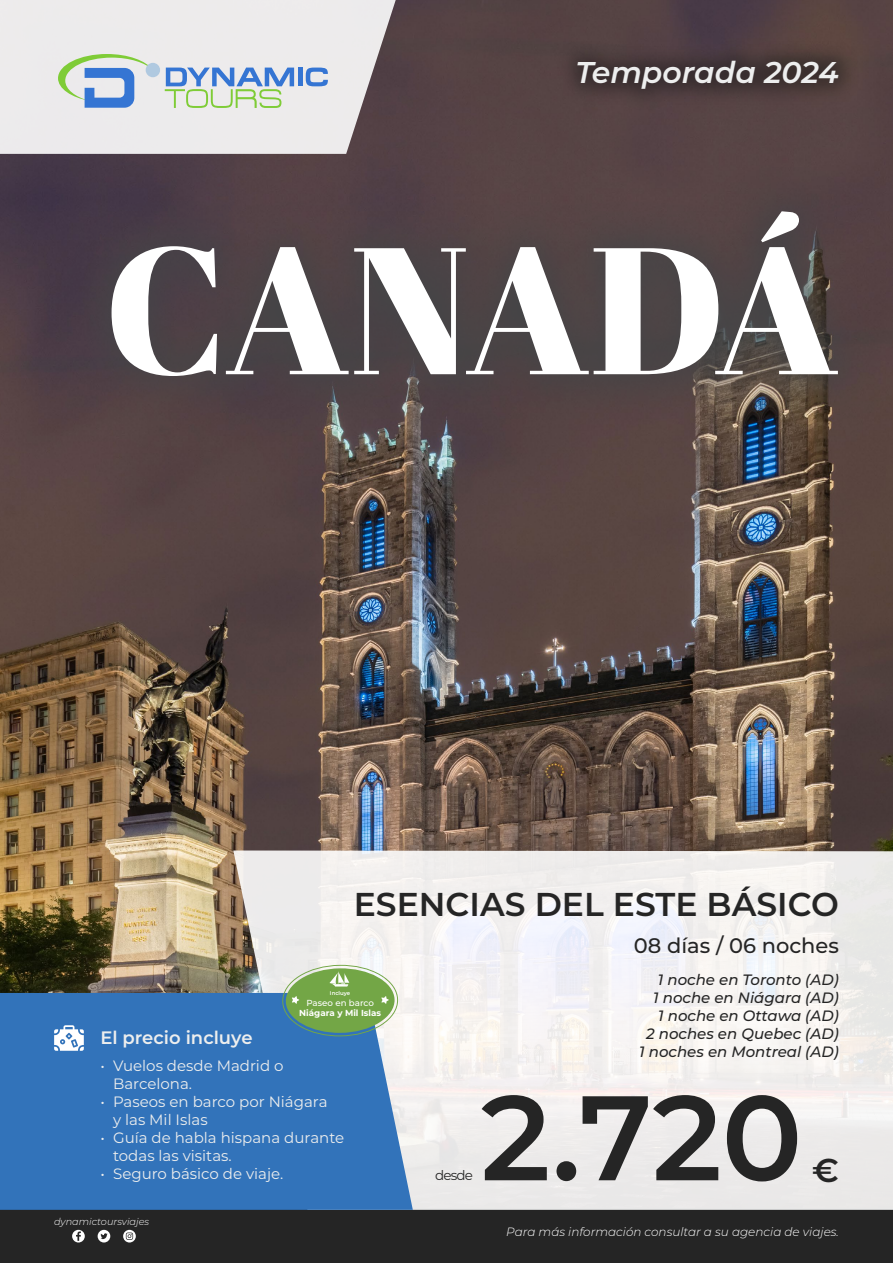
<style>
.page{position:relative;width:893px;height:1263px;background:#fff}
.page>*{position:absolute;margin:0;border:0;box-sizing:border-box;transform-origin:0 0}
.t1{font:180px "Abril Fatface";letter-spacing:-.02em;color:#fff}
.t2{font:600 120px "Montserrat";color:#252525}
.t3{font:600 33px "Montserrat";color:#252525}
.t4{font:italic 600 30px "Montserrat";color:#edeeee}
.t5{font:500 21px "Montserrat";color:#252525}
.t6{font:600 18px "Montserrat";color:#edeeee}
.t7{font:15px/18px "Montserrat";color:#edeeee}
.t8{font:italic 500 15px "Montserrat";color:#252525}
.t9{font:13.5px "Montserrat";letter-spacing:-.06em;color:#252525}
.t10{font:italic 300 12px "Montserrat";color:#fff}
.t11{font:italic 300 9.75px "Montserrat";color:#fff}
.t12{font:700 8.7px/10.5px "Montserrat";letter-spacing:-.005em;color:#fff;text-align:center}
.t13{font:600 5.4px "Montserrat";letter-spacing:-.005em;color:#fff}
.s1{font-weight:500}
</style>
<div class="page">
<img style="left:0;top:0;width:893px;height:993px">
<div style="left:0;top:1209px;width:893px;height:54px;background:#252525"></div>
<svg style="left:123px;top:1230px;width:13px;height:12px"></svg>
<svg style="left:98px;top:1230px;width:12px;height:12px"></svg>
<svg style="left:72px;top:1230px;width:13px;height:12px"></svg>
<svg style="left:233px;top:850px;width:660px;height:360px;fill:#f1efee"></svg>
<div style="left:0;top:993px;width:413px;height:217px;background:#3273ba"></div>
<svg style="left:0;top:0;width:423px;height:154px;background:#d5d1d2"></svg>
<svg style="left:58px;top:54px;width:95px;height:54px;background:#b3cad3"></svg>
<div style="left:146px;top:63px;width:14px;height:14px;background:#b0c9e0;border-radius:50%"></div>
<div style="left:298px;top:68px;width:5px;height:18px;background:#3575d3"></div>
<svg style="left:306px;top:68px;width:22px;height:18px"></svg>
<svg style="left:165px;top:68px;width:129px;height:40px;background:#b5ccd1"></svg>
<svg style="left:54px;top:1025px;width:30px;height:26px"></svg>
<svg style="left:282px;top:965px;width:116px;height:71px;background:#89b177"></svg>
<div style="left:556px;top:39px;width:304px;height:72px;background:#231f20;opacity:.6"></div>
<div style="left:66px;top:167px;width:816px;height:255px;background:#4d4345"></div>
<p class="t4" style="left:575px;top:51px;width:265px">Temporada 2024</p>
<p class="t1" style="left:104px;top:184px;width:736px">CANADÁ</p>
<p class="t3" style="left:354px;top:881px;width:487px">ESENCIAS DEL ESTE BÁSICO</p>
<p class="t13" style="left:330px;top:989px;width:22px">Incluye</p>
<p class="t12" style="left:299px;top:997px;width:84px"><span class="s1">Paseo en barco<br></span>Niágara y Mil Islas</p>
<p class="t6" style="left:100px;top:1024px;width:154px">El precio incluye</p>
<p class="t7" style="left:113px;top:1056px;width:172px;text-indent:-13px">• Vuelos desde Madrid o<br>Barcelona.</p>
<p class="t7" style="left:113px;top:1092px;width:216px;text-indent:-13px">• Paseos en barco por Niágara y las Mil Islas</p>
<p class="t7" style="left:113px;top:1128px;width:233px;text-indent:-13px">• Guía de habla hispana durante todas las visitas.</p>
<p class="t7" style="left:100px;top:1164px;width:185px">• Seguro básico de viaje.</p>
<p class="t11" style="left:54px;top:1215px;width:97px">dynamictoursviajes</p>
<p class="t5" style="left:634px;top:931px;width:207px">08 días / 06 noches</p>
<p class="t8" style="left:658px;top:969px;width:183px">1 noche en Toronto (AD)</p>
<p class="t8" style="left:653px;top:987px;width:187px">1 noche en Niágara (AD)</p>
<p class="t8" style="left:658px;top:1005px;width:182px">1 noche en Ottawa (AD)</p>
<p class="t8" style="left:646px;top:1023px;width:194px">2 noches en Quebec (AD)</p>
<p class="t8" style="left:639px;top:1041px;width:201px">1 noches en Montreal (AD)</p>
<p class="t9" style="left:435px;top:1166px;width:39px">desde</p>
<p class="t2" style="left:481px;top:1052px;width:323px">2.720</p>
<p class="t3" style="left:812px;top:1147px;width:28px">€</p>
<p class="t10" style="left:506px;top:1223px;width:334px">Para más información consultar a su agencia de viajes.</p>
</div>
